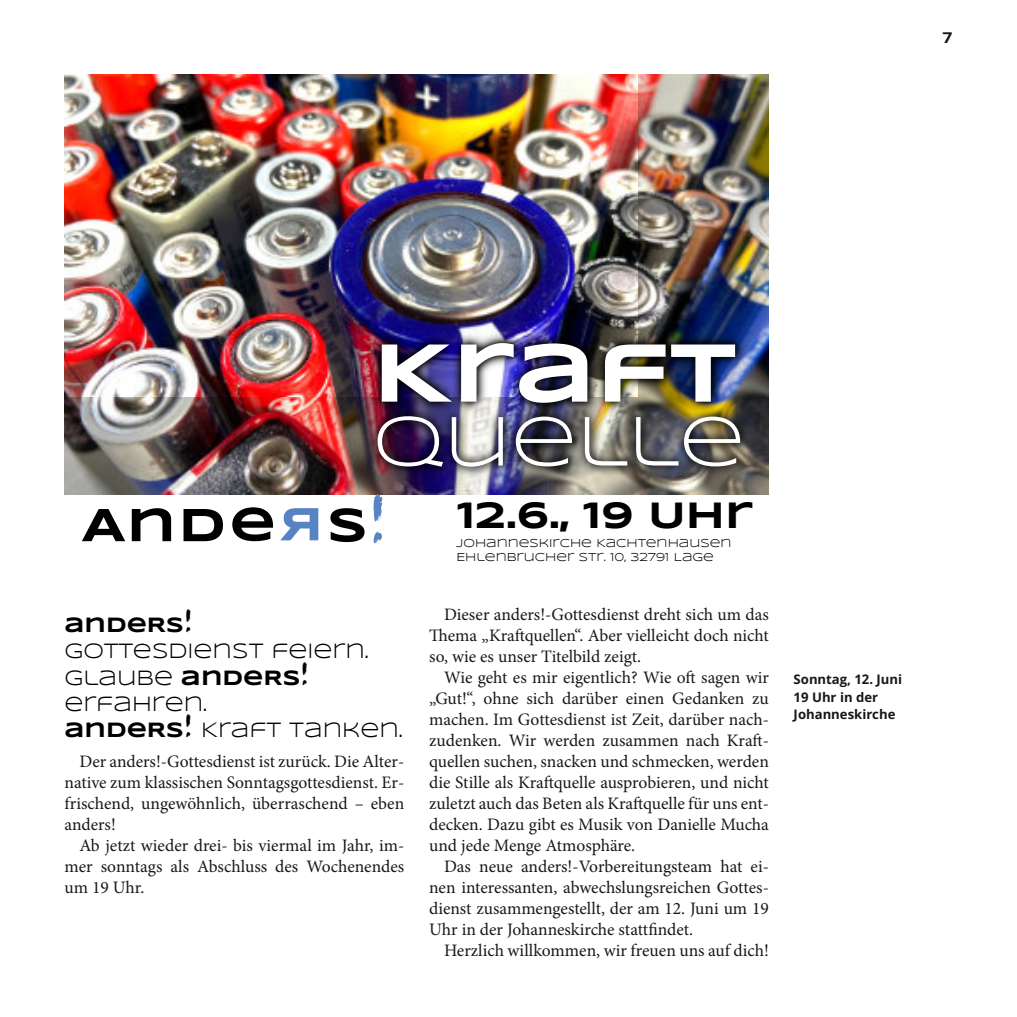
<style>
.page{position:relative;width:1017px;height:1017px;background:#fff}
.page>*{position:absolute;margin:0;border:0;box-sizing:border-box;transform-origin:0 0}
.t1{font:700 85.23px "Syncopate";color:#fff}
.t2{font:72.1px "Syncopate";color:#fff}
.t3{font:700 37.8px "Syncopate";color:#000}
.t4{font:21.35px/26.2px "Syncopate";color:#000}
.t5{font:17.5px/21px "Minion Pro";color:#1a171b;text-align:justify}
.t6{font:700 14.88px "Open Sans";color:#1a171b;scale:1.18 1}
.t7{font:700 13.12px/17.5px "Open Sans";color:#1a171b}
.t8{font:11.9px/13.7px "Syncopate";color:#000}
.s1{font-weight:700}
.s2{font-family:"Chalkduster";font-size:26.78px}
</style>
<div class="page">
<img style="left:64px;top:74px;width:705px;height:420px">
<img style="left:64px;top:74px;width:573px;height:322px">
<img style="left:366px;top:332px;width:386px;height:147px">
<svg style="left:82px;top:509px;width:43px;height:32px"></svg>
<svg style="left:132px;top:508px;width:39px;height:33px"></svg>
<svg style="left:184px;top:509px;width:39px;height:32px"></svg>
<svg style="left:232px;top:507px;width:41px;height:34px"></svg>
<svg style="left:280px;top:508px;width:38px;height:32px"></svg>
<svg style="left:330px;top:508px;width:35px;height:34px"></svg>
<svg style="left:373px;top:494px;width:9px;height:50px"></svg>
<p class="t6" style="left:942px;top:27px;width:10px">7</p>
<h1 class="t1" style="left:373px;top:337px;width:365px">KRAFT</h1>
<h2 class="t2" style="left:373px;top:411px;width:374px">QUELLE</h2>
<h3 class="t3" style="left:457px;top:499px;width:297px">12.6., 19 UHR</h3>
<p class="t8" style="left:456px;top:537px;width:277px">JOHANNESKIRCHE KACHTENHAUSEN<br>EHLENBRUCHER STR. 10, 32791 LAGE</p>
<p class="t4" style="left:64px;top:613px;width:340px"><span class="s1">ANDERS</span><span class="s2">!<br></span>GOTTESDIENST FEIERN.<br>GLAUBE <span class="s1">ANDERS</span><span class="s2">!<br></span>ERFAHREN.<br><span class="s1">ANDERS</span><span class="s2">!</span> KRAFT TANKEN.</p>
<p class="t5" style="left:64px;top:752px;width:341px;text-indent:15px">Der anders!-Gottesdienst ist zurück. Die Alter‐ native zum klassischen Sonntagsgottesdienst. Er‐ frischend, ungewöhnlich, überraschend – eben anders!</p>
<p class="t5" style="left:64px;top:836px;width:341px;text-indent:15px">Ab jetzt wieder drei- bis viermal im Jahr, im‐ mer sonntags als Abschluss des Wochenendes um 19 Uhr.</p>
<p class="t5" style="left:429px;top:605px;width:341px;text-indent:15px">Dieser anders!-Gottesdienst dreht sich um das Thema „Kraftquellen“. Aber vielleicht doch nicht so, wie es unser Titelbild zeigt.</p>
<p class="t5" style="left:429px;top:668px;width:341px;text-indent:15px">Wie geht es mir eigentlich? Wie oft sagen wir „Gut!“, ohne sich darüber einen Gedanken zu machen. Im Gottesdienst ist Zeit, darüber nach‐ zudenken. Wir werden zusammen nach Kraft‐ quellen suchen, snacken und schmecken, werden die Stille als Kraftquelle ausprobieren, und nicht zuletzt auch das Beten als Kraftquelle für uns ent‐ decken. Dazu gibt es Musik von Danielle Mucha und jede Menge Atmosphäre.</p>
<p class="t5" style="left:429px;top:857px;width:341px;text-indent:15px">Das neue anders!-Vorbereitungsteam hat ei‐ nen interessanten, abwechslungsreichen Gottes‐ dienst zusammengestellt, der am 12. Juni um 19<br>Uhr in der Johanneskirche stattfindet.</p>
<p class="t5" style="left:444px;top:941px;width:326px">Herzlich willkommen, wir freuen uns auf dich!</p>
<p class="t7" style="left:794px;top:670px;width:110px">Sonntag, 12. Juni<br>19 Uhr in der<br>Johanneskirche</p>
</div>
